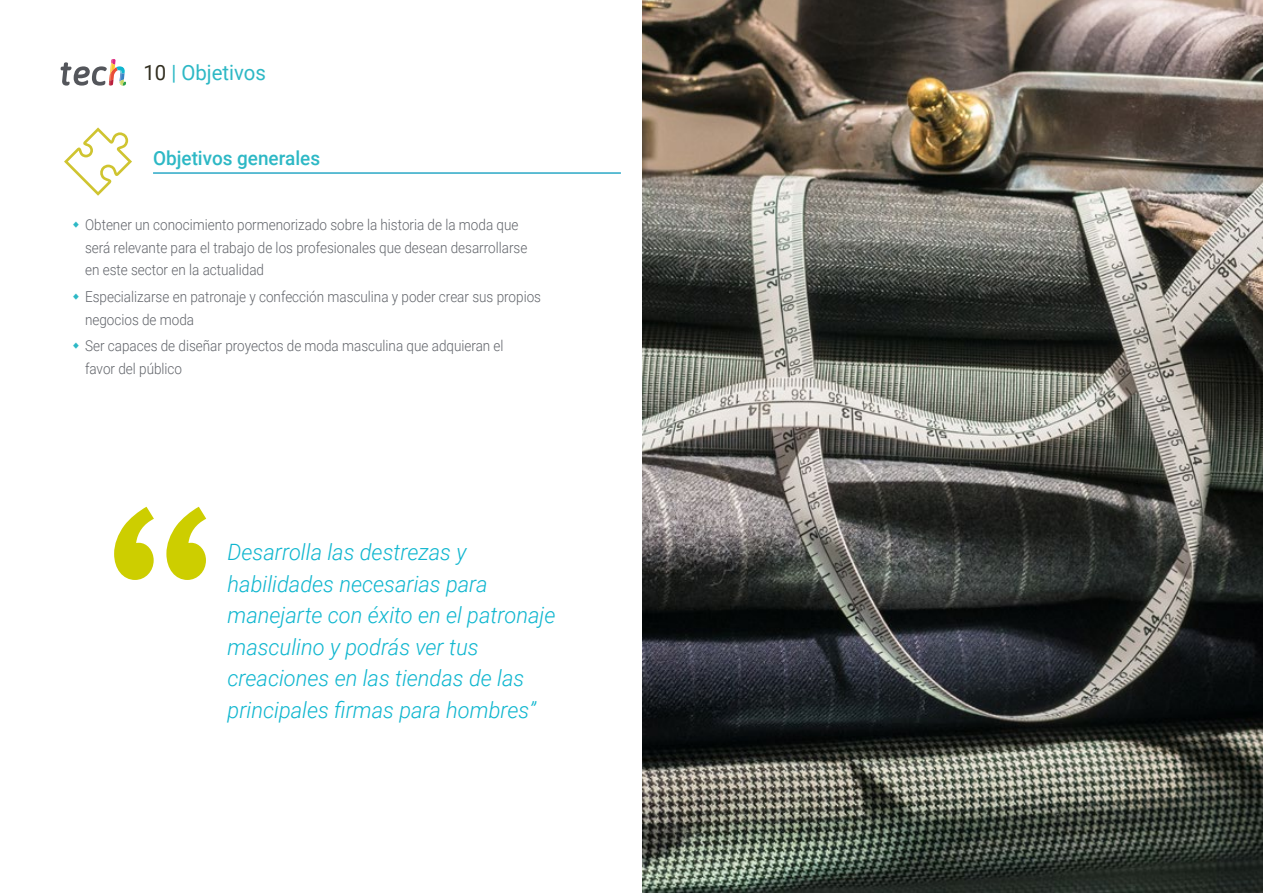
<style>
.page{position:relative;width:1263px;height:893px;background:#fff}
.page>*{position:absolute;margin:0;border:0;box-sizing:border-box;transform-origin:0 0}
.t1{font:italic 300 22.5px/31.5px "Roboto";color:#0fb6cf}
.t2{font:21px "Roboto";color:#2db8c5}
.t3{font:500 19.5px "Roboto";color:#2db8c5}
.t4{font:300 15px/22.5px "Roboto";color:#61646a;scale:.9 1}
.s1{color:#312e20}
</style>
<div class="page">
<hr style="left:153px;top:173px;width:468px;height:1px;background:#2db8c5">
<svg style="left:64px;top:127px;width:68px;height:69px"></svg>
<svg style="left:61px;top:59px;width:65px;height:27px"></svg>
<svg style="left:114px;top:507px;width:92px;height:73px"></svg>
<img style="left:642px;top:0;width:621px;height:893px">
<h2 class="t2" style="left:144px;top:57px;width:124px"><span class="s1">10</span> | Objetivos</h2>
<h3 class="t3" style="left:153px;top:144px;width:169px">Objetivos generales</h3>
<p class="t4" style="left:85px;top:213px;width:493px">Obtener un conocimiento pormenorizado sobre la historia de la moda que será relevante para el trabajo de los profesionales que desean desarrollarse en este sector en la actualidad</p>
<p class="t4" style="left:85px;top:285px;width:508px">Especializarse en patronaje y confección masculina y poder crear sus propios negocios de moda</p>
<p class="t4" style="left:85px;top:334px;width:467px">Ser capaces de diseñar proyectos de moda masculina que adquieran el favor del público</p>
<h1 class="t1" style="left:227px;top:536px;width:330px">Desarrolla las destrezas y habilidades necesarias para manejarte con éxito en el patronaje masculino y podrás ver tus creaciones en las tiendas de las principales firmas para hombres”</h1>
</div>
